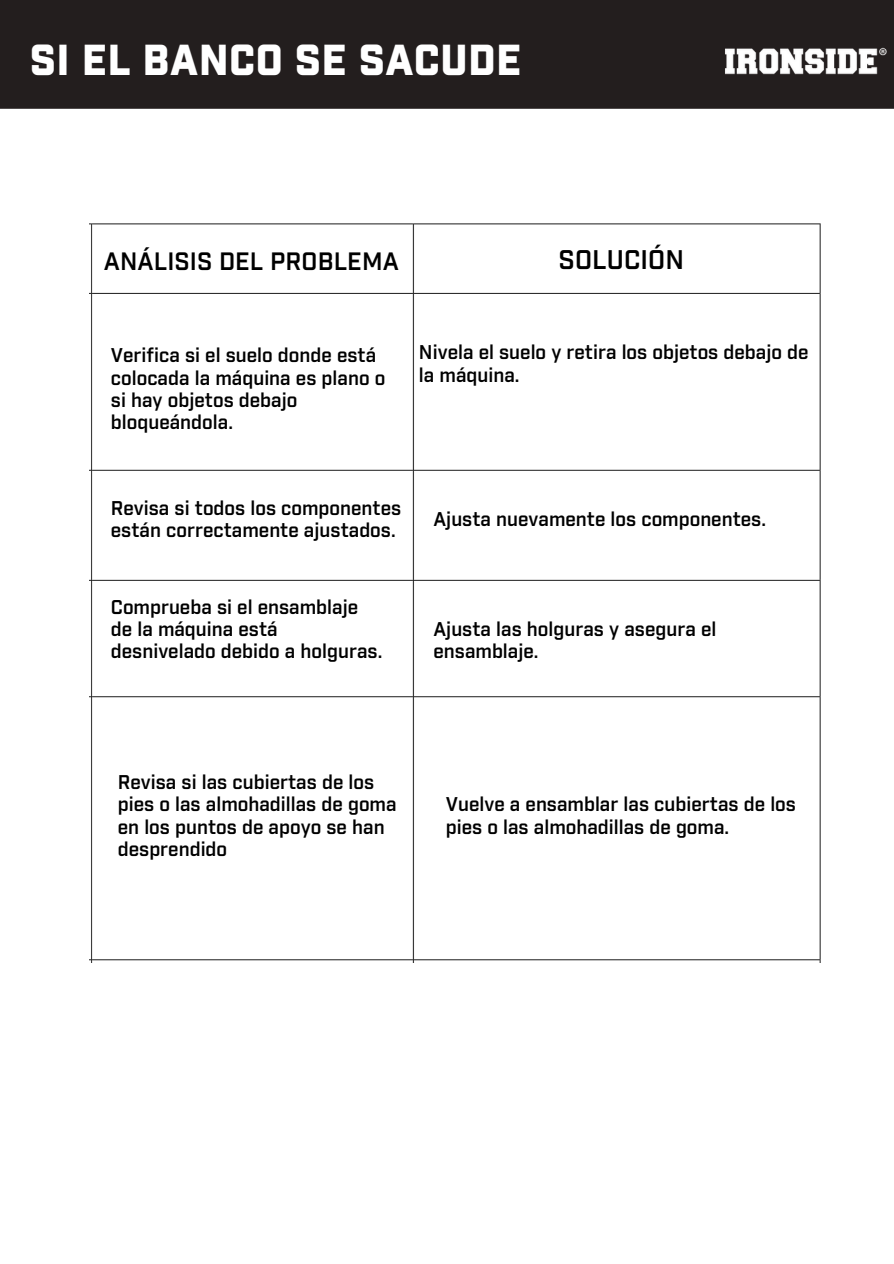
<style>
.page{position:relative;width:894px;height:1264px;background:#fff}
.page>*{position:absolute;margin:0;border:0;box-sizing:border-box;transform-origin:0 0}
.t1{font:900 42.15px "Industry";letter-spacing:.01em;color:#fff}
.t2{font:600 26.1px "Industry";letter-spacing:.005em;color:#000}
.t3{font:600 24.45px "Industry";letter-spacing:.005em;color:#000}
.t4{font:600 19.35px/22.4px "Industry";color:#000}
</style>
<div class="page">
<img style="left:89px;top:223px;width:732px;height:739px">
<div style="left:0;top:0;width:892px;height:108px;background:#231e1e"></div>
<img style="left:712px;top:37px;width:180px;height:51px">
<p class="t1" style="left:30px;top:42px;width:493px">SI EL BANCO SE SACUDE</p>
<p class="t3" style="left:104px;top:251px;width:296px">ANÁLISIS DEL PROBLEMA</p>
<h1 class="t2" style="left:558px;top:248px;width:127px">SOLUCIÓN</h1>
<h2 class="t4" style="left:111px;top:345px;width:276px">Verifica si el suelo donde está colocada la máquina es plano o si hay objetos debajo bloqueándola.</h2>
<p class="t4" style="left:419px;top:342px;width:391px">Nivela el suelo y retira los objetos debajo de la máquina.</p>
<p class="t4" style="left:111px;top:498px;width:292px">Revisa si todos los componentes están correctamente ajustados.</p>
<p class="t4" style="left:111px;top:597px;width:273px">Comprueba si el ensamblaje de la máquina está desnivelado debido a holguras.</p>
<h2 class="t4" style="left:433px;top:509px;width:334px">Ajusta nuevamente los componentes.</h2>
<p class="t4" style="left:433px;top:619px;width:284px">Ajusta las holguras y asegura el ensamblaje.</p>
<p class="t4" style="left:118px;top:772px;width:280px">Revisa si las cubiertas de los pies o las almohadillas de goma en los puntos de apoyo se han desprendido</p>
<p class="t4" style="left:445px;top:794px;width:351px">Vuelve a ensamblar las cubiertas de los pies o las almohadillas de goma.</p>
</div>
